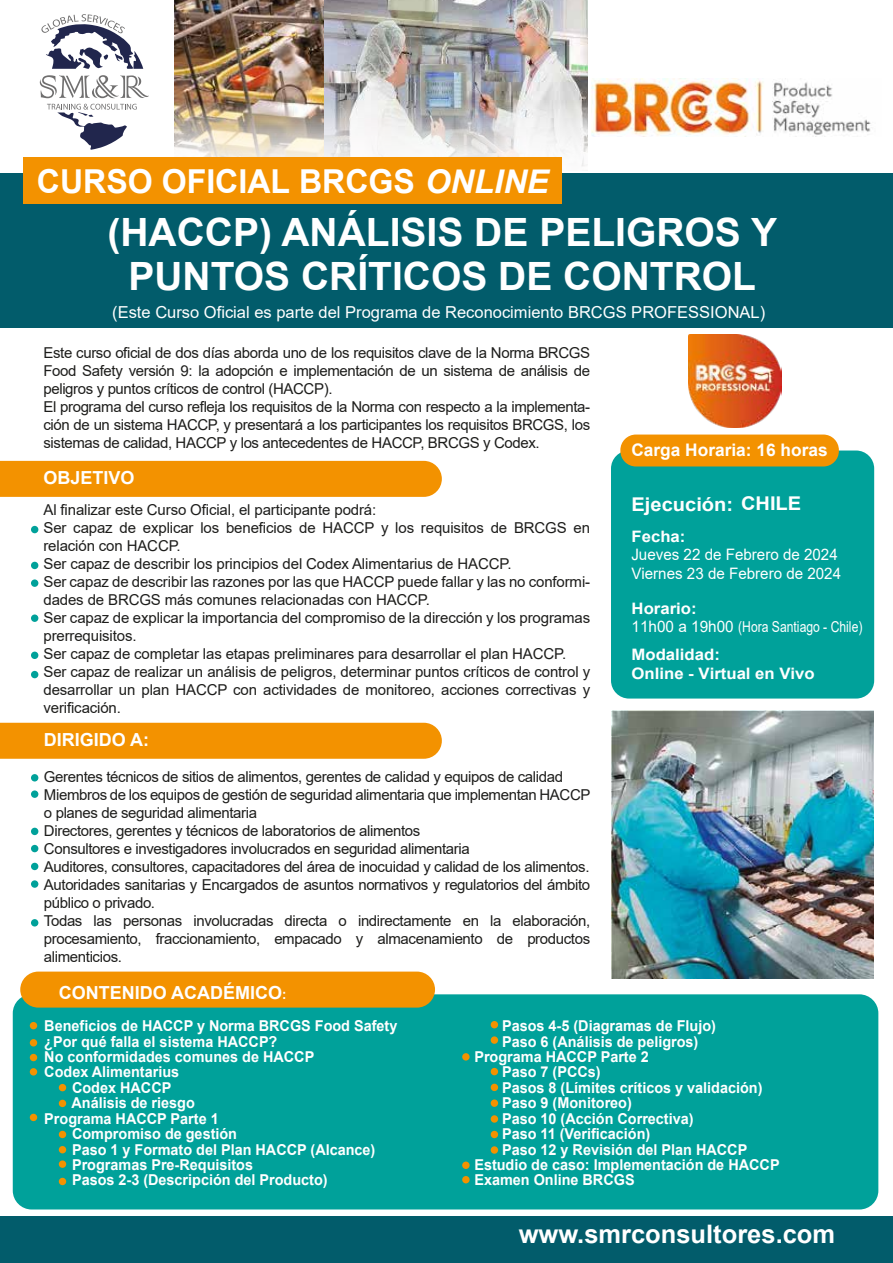
<style>
.page{position:relative;width:893px;height:1263px;background:#fff}
.page>*{position:absolute;margin:0;border:0;box-sizing:border-box;transform-origin:0 0}
.t1{font:700 39px/43.5px "Arial";color:#fff;text-align:center}
.t2{font:700 33px "Arial";color:#fff}
.t3{font:700 25.5px "Arial";color:#fff}
.t4{font:700 18.9px "Arial";color:#fff;scale:1.06 1}
.t5{font:700 18px "Arial";color:#fff}
.t6{font:700 17.25px "Arial";color:#fff}
.t7{font:16.5px "Arial";color:#fff}
.t8{font:15.75px/18.9px "Arial";color:#fff;scale:.96 1}
.t9{font:700 15.75px/18.9px "Arial";color:#fff;scale:1.06 1}
.t10{font:15px/18px "Arial";letter-spacing:-.025em;color:#1d1d1b}
.t11{font:700 15px "Arial";color:#fff;scale:.96 1}
.t12{font:15px "Arial";color:#fff;scale:.81 1}
.s1{font-style:italic;font-size:32.7px}
.s2{font-size:13.5px}
.s3{font-size:15.75px}
</style>
<div class="page">
<img style="left:174px;top:0;width:151px;height:95px">
<img style="left:325px;top:0;width:263px;height:95px">
<div style="left:0;top:723px;width:442px;height:36px;background:#f39200"></div>
<div style="left:0;top:461px;width:442px;height:36px;background:#f39200"></div>
<div style="left:0;top:1216px;width:893px;height:47px;background:#025c6b"></div>
<div style="left:13px;top:994px;width:865px;height:215px;background:#00a19a;border-radius:19px"></div>
<div style="left:20px;top:971px;width:415px;height:36px;background:#f39200;border-radius:18px"></div>
<img style="left:46px;top:95px;width:779px;height:78px">
<div style="left:0;top:173px;width:893px;height:155px;background:#025c6b"></div>
<svg style="left:40px;top:75px;width:109px;height:23px"></svg>
<svg style="left:47px;top:104px;width:90px;height:46px"></svg>
<svg style="left:41px;top:14px;width:102px;height:55px"></svg>
<div style="left:23px;top:157px;width:538px;height:46px;background:#f39200"></div>
<div style="left:31px;top:526px;width:7px;height:7px;background:#00a19a;border-radius:50%"></div>
<div style="left:31px;top:562px;width:7px;height:7px;background:#00a19a;border-radius:50%"></div>
<div style="left:31px;top:579px;width:7px;height:8px;background:#00a19a;border-radius:50%"></div>
<div style="left:31px;top:614px;width:7px;height:8px;background:#00a19a;border-radius:50%"></div>
<div style="left:31px;top:652px;width:7px;height:7px;background:#00a19a;border-radius:50%"></div>
<div style="left:31px;top:671px;width:7px;height:7px;background:#00a19a;border-radius:50%"></div>
<div style="left:31px;top:774px;width:7px;height:7px;background:#00a19a;border-radius:50%"></div>
<div style="left:31px;top:790px;width:7px;height:8px;background:#00a19a;border-radius:50%"></div>
<div style="left:31px;top:828px;width:7px;height:7px;background:#00a19a;border-radius:50%"></div>
<div style="left:31px;top:863px;width:7px;height:7px;background:#00a19a;border-radius:50%"></div>
<div style="left:31px;top:880px;width:7px;height:8px;background:#00a19a;border-radius:50%"></div>
<div style="left:31px;top:845px;width:7px;height:7px;background:#00a19a;border-radius:50%"></div>
<div style="left:31px;top:919px;width:7px;height:7px;background:#00a19a;border-radius:50%"></div>
<img style="left:611px;top:710px;width:263px;height:268px">
<img style="left:591px;top:79px;width:280px;height:57px">
<div style="left:611px;top:450px;width:263px;height:248px;background:#00a19a;border-radius:18px"></div>
<div style="left:620px;top:434px;width:219px;height:32px;background:#f39200;border-radius:15px"></div>
<img style="left:689px;top:334px;width:93px;height:93px">
<div style="left:30px;top:1022px;width:7px;height:7px;background:#f39200;border-radius:50%"></div>
<div style="left:30px;top:1039px;width:7px;height:7px;background:#f39200;border-radius:50%"></div>
<div style="left:30px;top:1054px;width:7px;height:7px;background:#f39200;border-radius:50%"></div>
<div style="left:30px;top:1068px;width:7px;height:7px;background:#f39200;border-radius:50%"></div>
<div style="left:59px;top:1084px;width:7px;height:7px;background:#f39200;border-radius:50%"></div>
<div style="left:59px;top:1100px;width:7px;height:7px;background:#f39200;border-radius:50%"></div>
<div style="left:30px;top:1114px;width:7px;height:7px;background:#f39200;border-radius:50%"></div>
<div style="left:59px;top:1131px;width:7px;height:7px;background:#f39200;border-radius:50%"></div>
<div style="left:59px;top:1146px;width:7px;height:7px;background:#f39200;border-radius:50%"></div>
<div style="left:59px;top:1160px;width:7px;height:8px;background:#f39200;border-radius:50%"></div>
<div style="left:59px;top:1178px;width:7px;height:7px;background:#f39200;border-radius:50%"></div>
<div style="left:491px;top:1021px;width:7px;height:7px;background:#f39200;border-radius:50%"></div>
<div style="left:462px;top:1053px;width:8px;height:7px;background:#f39200;border-radius:50%"></div>
<div style="left:491px;top:1068px;width:7px;height:7px;background:#f39200;border-radius:50%"></div>
<div style="left:491px;top:1084px;width:7px;height:7px;background:#f39200;border-radius:50%"></div>
<div style="left:491px;top:1099px;width:7px;height:8px;background:#f39200;border-radius:50%"></div>
<div style="left:491px;top:1115px;width:7px;height:8px;background:#f39200;border-radius:50%"></div>
<div style="left:491px;top:1131px;width:7px;height:7px;background:#f39200;border-radius:50%"></div>
<div style="left:491px;top:1146px;width:7px;height:8px;background:#f39200;border-radius:50%"></div>
<div style="left:462px;top:1161px;width:8px;height:8px;background:#f39200;border-radius:50%"></div>
<div style="left:462px;top:1176px;width:8px;height:7px;background:#f39200;border-radius:50%"></div>
<div style="left:491px;top:1036px;width:7px;height:8px;background:#f39200;border-radius:50%"></div>
<h2 class="t2" style="left:37px;top:158px;width:513px">CURSO OFICIAL BRCGS <span class="s1">ONLINE</span></h2>
<h1 class="t1" style="left:107px;top:211px;width:671px">(HACCP) ANÁLISIS DE PELIGROS Y<br>PUNTOS CRÍTICOS DE CONTROL</h1>
<p class="t7" style="left:112px;top:301px;width:654px">(Este Curso Oficial es parte del Programa de Reconocimiento BRCGS PROFESSIONAL)</p>
<p class="t10" style="left:43px;top:343px;width:548px">Este curso oficial de dos días aborda uno de los requisitos clave de la Norma BRCGS Food Safety versión 9: la adopción e implementación de un sistema de análisis de peligros y puntos críticos de control (HACCP).<br>El programa del curso refleja los requisitos de la Norma con respecto a la implementa&shy;ción de un sistema HACCP, y presentará a los participantes los requisitos BRCGS, los sistemas de calidad, HACCP y los antecedentes de HACCP, BRCGS y Codex.</p>
<p class="t5" style="left:43px;top:464px;width:93px">OBJETIVO</p>
<p class="t10" style="left:43px;top:501px;width:548px">Al finalizar este Curso Oficial, el participante podrá:<br>Ser capaz de explicar los beneficios de HACCP y los requisitos de BRCGS en relación con HACCP.<br>Ser capaz de describir los principios del Codex Alimentarius de HACCP.<br>Ser capaz de describir las razones por las que HACCP puede fallar y las no conformi&shy;dades de BRCGS más comunes relacionadas con HACCP.<br>Ser capaz de explicar la importancia del compromiso de la dirección y los programas prerrequisitos.<br>Ser capaz de completar las etapas preliminares para desarrollar el plan HACCP.<br>Ser capaz de realizar un análisis de peligros, determinar puntos críticos de control y desarrollar un plan HACCP con actividades de monitoreo, acciones correctivas y verificación.</p>
<p class="t5" style="left:44px;top:727px;width:107px">DIRIGIDO A:</p>
<p class="t10" style="left:44px;top:768px;width:548px">Gerentes técnicos de sitios de alimentos, gerentes de calidad y equipos de calidad Miembros de los equipos de gestión de seguridad alimentaria que implementan HACCP o planes de seguridad alimentaria<br>Directores, gerentes y técnicos de laboratorios de alimentos<br>Consultores e investigadores involucrados en seguridad alimentaria<br>Auditores, consultores, capacitadores del área de inocuidad y calidad de los alimentos.<br>Autoridades sanitarias y Encargados de asuntos normativos y regulatorios del ámbito público o privado.<br>Todas las personas involucradas directa o indirectamente en la elaboración, procesamiento, fraccionamiento, empacado y almacenamiento de productos alimenticios.</p>
<p class="t5" style="left:59px;top:979px;width:229px">CONTENIDO ACADÉMICO<span class="s2">:</span></p>
<p class="t6" style="left:631px;top:438px;width:198px">Carga Horaria: 16 horas</p>
<p class="t4" style="left:632px;top:491px;width:162px">Ejecución: CHILE</p>
<p class="t9" style="left:632px;top:527px;width:52px">Fecha:</p>
<p class="t8" style="left:631px;top:545px;width:220px">Jueves 22 de Febrero de 2024<br>Viernes 23 de Febrero de 2024</p>
<p class="t9" style="left:632px;top:599px;width:63px">Horario:</p>
<p class="t12" style="left:632px;top:616px;width:287px"><span class="s3">11h00 a 19h00</span> (Hora Santiago - Chile)</p>
<p class="t9" style="left:632px;top:645px;width:174px">Modalidad:<br>Online - Virtual en Vivo</p>
<p class="t11" style="left:44px;top:1015px;width:369px">Beneficios de HACCP y Norma BRCGS Food Safety</p>
<p class="t11" style="left:44px;top:1031px;width:244px">¿Por qué falla el sistema HACCP?</p>
<p class="t11" style="left:44px;top:1046px;width:283px">No conformidades comunes de HACCP</p>
<p class="t11" style="left:44px;top:1061px;width:142px">Codex Alimentarius</p>
<p class="t11" style="left:72px;top:1077px;width:105px">Codex HACCP</p>
<p class="t11" style="left:72px;top:1092px;width:130px">Análisis de riesgo</p>
<p class="t11" style="left:44px;top:1108px;width:183px">Programa HACCP Parte 1</p>
<p class="t11" style="left:72px;top:1123px;width:173px">Compromiso de gestión</p>
<p class="t11" style="left:72px;top:1139px;width:318px">Paso 1 y Formato del Plan HACCP (Alcance)</p>
<p class="t11" style="left:72px;top:1154px;width:190px">Programas Pre-Requisitos</p>
<p class="t11" style="left:72px;top:1169px;width:268px">Pasos 2-3 (Descripción del Producto)</p>
<p class="t11" style="left:502px;top:1015px;width:224px">Pasos 4-5 (Diagramas de Flujo)</p>
<p class="t11" style="left:502px;top:1031px;width:206px">Paso 6 (Análisis de peligros)</p>
<p class="t11" style="left:474px;top:1046px;width:183px">Programa HACCP Parte 2</p>
<p class="t11" style="left:502px;top:1061px;width:104px">Paso 7 (PCCs)</p>
<p class="t11" style="left:502px;top:1077px;width:273px">Pasos 8 (Límites críticos y validación)</p>
<p class="t11" style="left:502px;top:1092px;width:137px">Paso 9 (Monitoreo)</p>
<p class="t11" style="left:502px;top:1108px;width:201px">Paso 10 (Acción Correctiva)</p>
<p class="t11" style="left:502px;top:1123px;width:156px">Paso 11 (Verificación)</p>
<p class="t11" style="left:502px;top:1139px;width:257px">Paso 12 y Revisión del Plan HACCP</p>
<p class="t11" style="left:474px;top:1154px;width:319px">Estudio de caso: Implementación de HACCP</p>
<p class="t11" style="left:474px;top:1169px;width:168px">Examen Online BRCGS</p>
<h3 class="t3" style="left:519px;top:1216px;width:318px">www.smrconsultores.com</h3>
</div>
